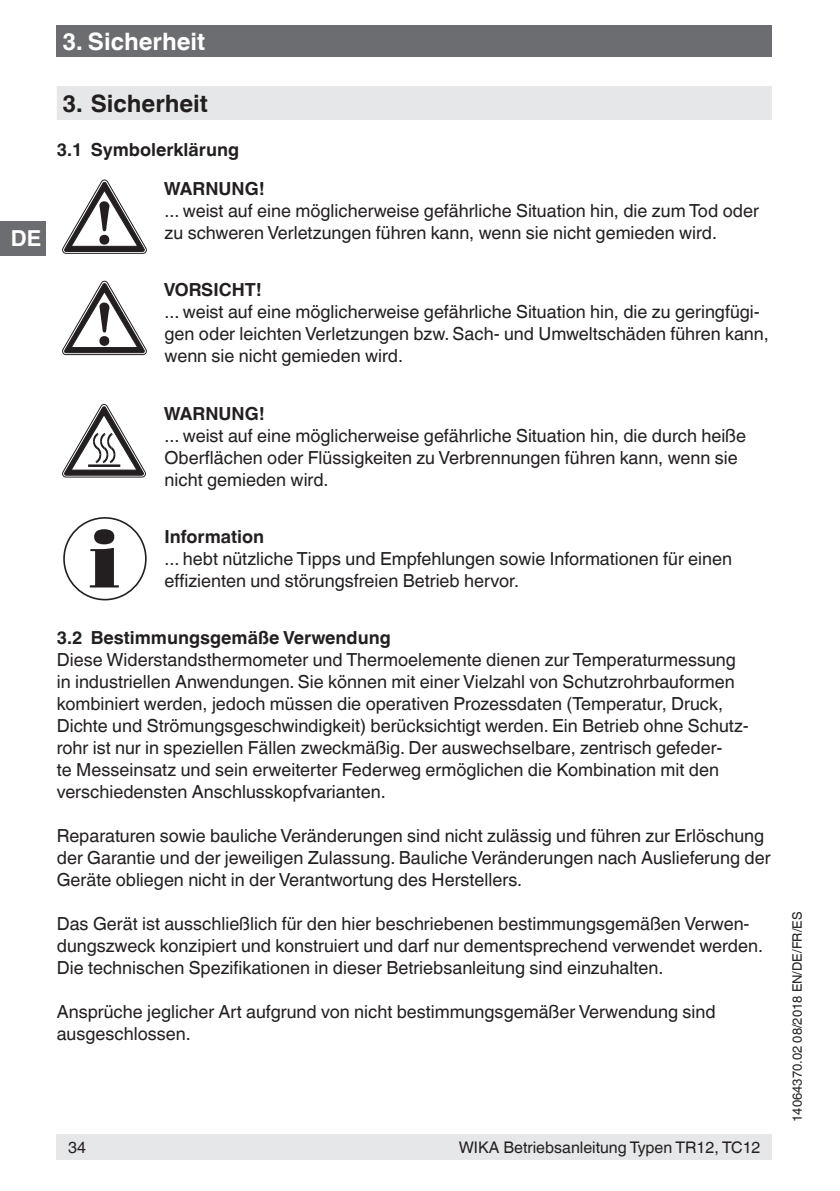
<style>
.page{position:relative;width:840px;height:1191px;background:#fff}
.page>*{position:absolute;margin:0;border:0;box-sizing:border-box;transform-origin:0 0}
.t1{font:700 24px "Helvetica World";color:#231f20}
.t2{font:700 24px "Helvetica World";color:#fff}
.t3{font:700 22px "Helvetica World";color:#fff}
.t4{font:18px/22px "Helvetica World";color:#231f20}
.t5{font:700 18px/39.6px "Helvetica World";color:#231f20}
.t6{font:16px "Helvetica World";color:#231f20}
.t7{font:13px "Helvetica World";color:#231f20}
</style>
<div class="page">
<div style="left:57px;top:26px;width:714px;height:31px;background:#6c6d70"></div>
<div style="left:0;top:221px;width:45px;height:34px;background:#6c6d70"></div>
<div style="left:57px;top:1134px;width:714px;height:25px;background:#e6e7e9"></div>
<div style="left:57px;top:86px;width:714px;height:34px;background:#e6e7e9"></div>
<svg style="left:62px;top:180px;width:84px;height:73px"></svg>
<svg style="left:62px;top:281px;width:84px;height:74px"></svg>
<svg style="left:62px;top:404px;width:83px;height:73px"></svg>
<svg style="left:90px;top:529px;width:29px;height:58px"></svg>
<div style="left:63px;top:517px;width:84px;height:83px;border:2px solid #231f20;border-radius:50%"></div>
<h1 class="t2" style="left:62px;top:27px;width:144px">3. Sicherheit</h1>
<p class="t3" style="left:11px;top:226px;width:32px">DE</p>
<h1 class="t1" style="left:62px;top:89px;width:147px">3. Sicherheit</h1>
<p class="t5" style="left:164px;top:129px;width:102px;text-indent:-107px">3.1 Symbolerklärung<br>WARNUNG!</p>
<p class="t4" style="left:164px;top:200px;width:595px">... weist auf eine möglicherweise gefährliche Situation hin, die zum Tod oder zu schweren Verletzungen führen kann, wenn sie nicht gemieden wird.</p>
<p class="t5" style="left:164px;top:270px;width:100px">VORSICHT!</p>
<p class="t4" style="left:164px;top:301px;width:605px">... weist auf eine möglicherweise gefährliche Situation hin, die zu geringfügi&shy;gen oder leichten Verletzungen bzw. Sach- und Umweltschäden führen kann, wenn sie nicht gemieden wird.</p>
<p class="t5" style="left:164px;top:393px;width:102px">WARNUNG!</p>
<p class="t4" style="left:164px;top:424px;width:582px">... weist auf eine möglicherweise gefährliche Situation hin, die durch heiße<br>Oberflächen oder Flüssigkeiten zu Verbrennungen führen kann, wenn sie nicht gemieden wird.</p>
<p class="t5" style="left:164px;top:517px;width:101px">Information</p>
<p class="t4" style="left:164px;top:547px;width:568px">... hebt nützliche Tipps und Empfehlungen sowie Informationen für einen effizienten und störungsfreien Betrieb hervor.</p>
<p class="t5" style="left:57px;top:618px;width:335px">3.2 Bestimmungsgemäße Verwendung</p>
<p class="t4" style="left:57px;top:649px;width:693px">Diese Widerstandsthermometer und Thermoelemente dienen zur Temperaturmessung in industriellen Anwendungen. Sie können mit einer Vielzahl von Schutzrohrbauformen kombiniert werden, jedoch müssen die operativen Prozessdaten (Temperatur, Druck, Dichte und Strömungsgeschwindigkeit) berücksichtigt werden. Ein Betrieb ohne Schutz&shy;rohr ist nur in speziellen Fällen zweckmäßig. Der auswechselbare, zentrisch gefeder-<br>te Messeinsatz und sein erweiterter Federweg ermöglichen die Kombination mit den verschiedensten Anschlusskopfvarianten.</p>
<p class="t4" style="left:57px;top:825px;width:715px">Reparaturen sowie bauliche Veränderungen sind nicht zulässig und führen zur Erlöschung der Garantie und der jeweiligen Zulassung. Bauliche Veränderungen nach Auslieferung der<br>Geräte obliegen nicht in der Verantwortung des Herstellers.</p>
<p class="t4" style="left:57px;top:913px;width:707px">Das Gerät ist ausschließlich für den hier beschriebenen bestimmungsgemäßen Verwen&shy;dungszweck konzipiert und konstruiert und darf nur dementsprechend verwendet werden.<br>Die technischen Spezifikationen in dieser Betriebsanleitung sind einzuhalten.</p>
<p class="t4" style="left:57px;top:1001px;width:660px">Ansprüche jeglicher Art aufgrund von nicht bestimmungsgemäßer Verwendung sind ausgeschlossen.</p>
<p class="t6" style="left:68px;top:1137px;width:19px">34</p>
<p class="t6" style="left:458px;top:1137px;width:303px">WIKA Betriebsanleitung Typen TR12, TC12</p>
<p class="t7" style="left:789px;top:1121px;width:211px;rotate:-90deg">14064370.02 08/2018 EN/DE/FR/ES</p>
</div>
